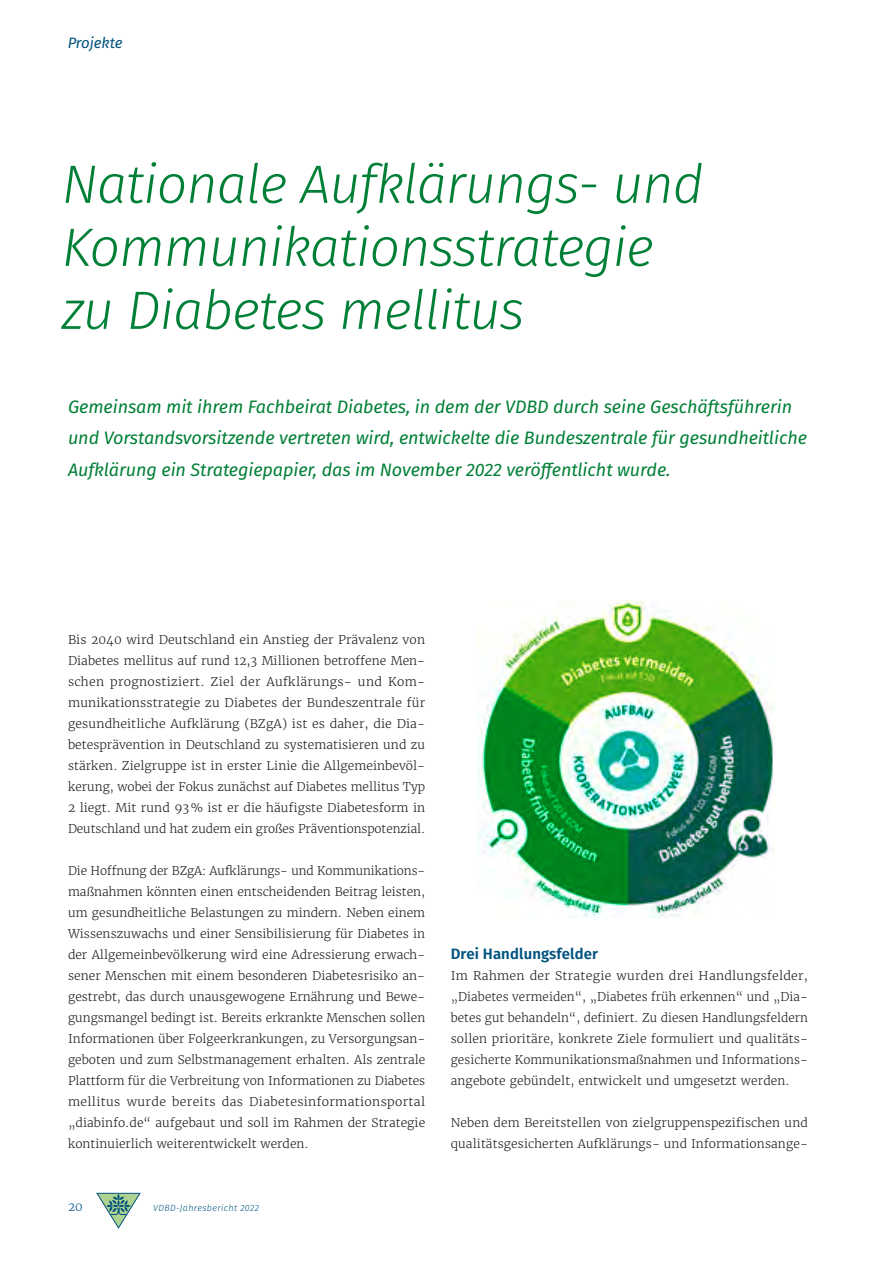
<style>
.page{position:relative;width:893px;height:1263px;background:#fff}
.page>*{position:absolute;margin:0;border:0;box-sizing:border-box;transform-origin:0 0}
.t1{font:italic 300 54px/63px "Fira Sans";letter-spacing:-.02em;color:#007f36}
.t2{font:italic 18px/31.5px "Fira Sans";letter-spacing:-.005em;color:#007f36}
.t3{font:600 15px "Fira Sans";letter-spacing:.01em;color:#00537f}
.t4{font:italic 15px "Fira Sans";letter-spacing:-.005em;color:#00537f}
.t5{font:300 12px/21px "Merriweather";letter-spacing:.01em;color:#1d1d1b;text-align:justify}
.t6{font:300 12px "Merriweather";color:#00537f}
.t7{font:italic 300 9px "Fira Sans";letter-spacing:.04em;color:#00537f}
</style>
<div class="page">
<img style="left:477px;top:600px;width:298px;height:318px">
<svg style="left:97px;top:1193px;width:43px;height:35px"></svg>
<p class="t4" style="left:68px;top:32px;width:56px">Projekte</p>
<h1 class="t1" style="left:62px;top:152px;width:644px">Nationale Aufklärungs- und<br>Kommunikationsstrategie zu Diabetes mellitus</h1>
<p class="t2" style="left:68px;top:390px;width:740px">Gemeinsam mit ihrem Fachbeirat Diabetes, in dem der VDBD durch seine Geschäftsführerin und Vorstandsvorsitzende vertreten wird, entwickelte die Bundeszentrale für gesundheitliche<br>Aufklärung ein Strategiepapier, das im November 2022 veröffentlicht wurde.</p>
<p class="t5" style="left:68px;top:629px;width:359px">Bis 2040 wird Deutschland ein Anstieg der Prävalenz von Diabetes mellitus auf rund 12,3 Millionen betroffene Men&shy;schen prognostiziert. Ziel der Aufklärungs- und Kom&shy;munikationsstrategie zu Diabetes der Bundeszentrale für gesundheitliche Aufklärung (BZgA) ist es daher, die Dia&shy;betesprävention in Deutschland zu systematisieren und zu stärken. Zielgruppe ist in erster Linie die Allgemeinbevöl&shy;kerung, wobei der Fokus zunächst auf Diabetes mellitus Typ 2 liegt. Mit rund 93% ist er die häufigste Diabetesform in Deutschland und hat zudem ein großes Präventionspotenzial.</p>
<p class="t5" style="left:68px;top:860px;width:359px">Die Hoffnung der BZgA: Aufklärungs- und Kommunikations&shy;maßnahmen könnten einen entscheidenden Beitrag leisten, um gesundheitliche Belastungen zu mindern. Neben einem Wissenszuwachs und einer Sensibilisierung für Diabetes in der Allgemeinbevölkerung wird eine Adressierung erwach&shy;sener Menschen mit einem besonderen Diabetesrisiko an&shy;gestrebt, das durch unausgewogene Ernährung und Bewe&shy;gungsmangel bedingt ist. Bereits erkrankte Menschen sollen Informationen über Folgeerkrankungen, zu Versorgungsan&shy;geboten und zum Selbstmanagement erhalten. Als zentrale Plattform für die Verbreitung von Informationen zu Diabetes mellitus wurde bereits das Diabetesinformationsportal „diabinfo. de“ aufgebaut und soll im Rahmen der Strategie kontinuierlich weiterentwickelt werden.</p>
<p class="t6" style="left:68px;top:1199px;width:16px">20</p>
<p class="t7" style="left:153px;top:1201px;width:107px">VDBD-Jahresbericht 2022</p>
<p class="t3" style="left:451px;top:941px;width:149px">Drei Handlungsfelder</p>
<p class="t5" style="left:451px;top:965px;width:359px">Im Rahmen der Strategie wurden drei Handlungsfelder, „Diabetes vermeiden“, „Diabetes früh erkennen“ und „Dia&shy;betes gut behandeln“, definiert. Zu diesen Handlungsfeldern sollen prioritäre, konkrete Ziele formuliert und qualitäts&shy;gesicherte Kommunikationsmaßnahmen und Informations&shy;angebote gebündelt, entwickelt und umgesetzt werden.</p>
<p class="t5" style="left:451px;top:1112px;width:359px">Neben dem Bereitstellen von zielgruppenspezifischen und qualitätsgesicherten Aufklärungs- und Informationsange-</p>
</div>
